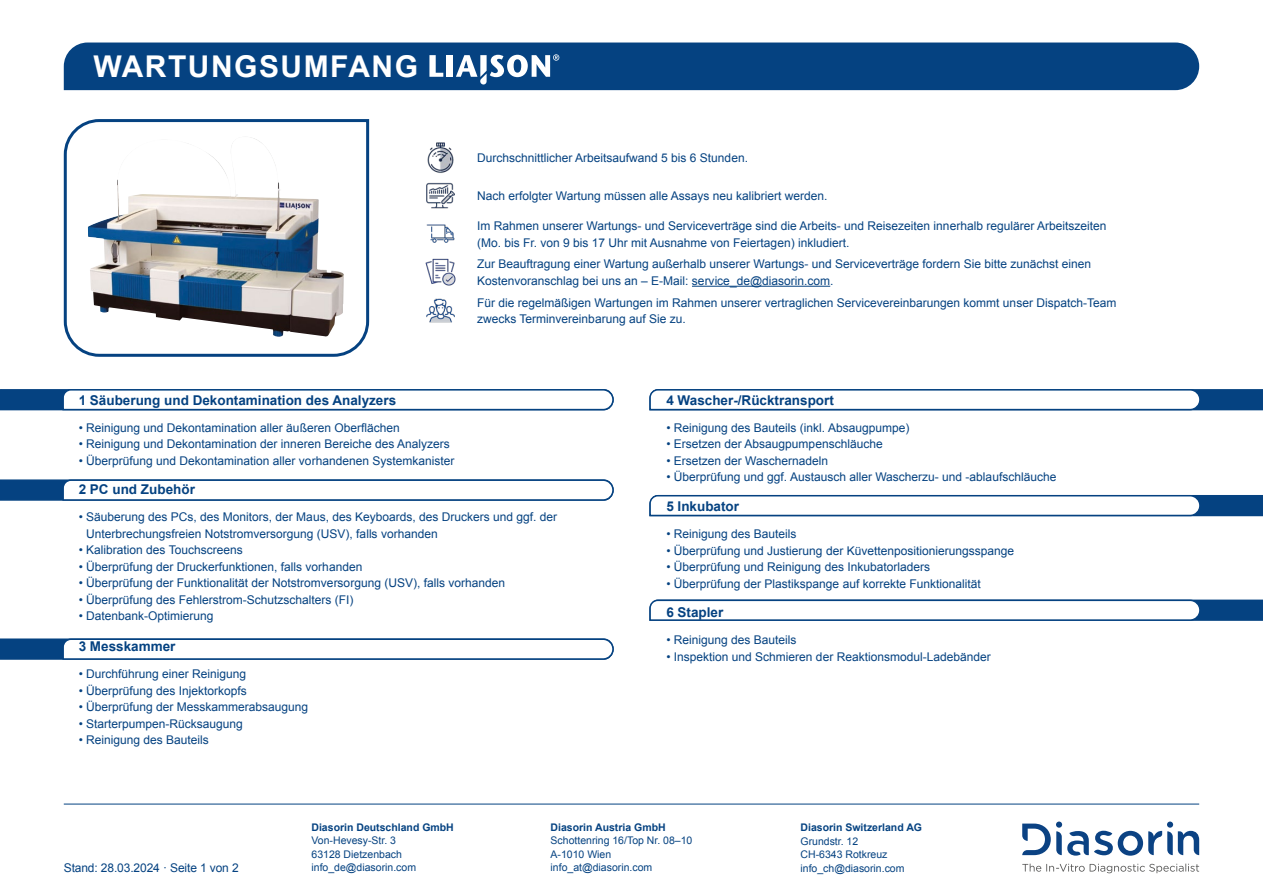
<style>
.page{position:relative;width:1263px;height:893px;background:#fff}
.page>*{position:absolute;margin:0;border:0;box-sizing:border-box;transform-origin:0 0}
.Headline{font:700 30px "Arial";letter-spacing:.05em;color:#fff}
.Subheads{font:700 13.5px "Arial";color:#054281}
.Grundschrift{font:12px/16.5px "Arial";color:#054281}
.t1{font:10.5px/13.5px "Arial";color:#054281}
.t2{font:700 10.5px "Arial";color:#054281}
</style>
<div class="page">
<hr style="left:64px;top:804px;width:1135px;height:1px;background:#054281">
<div style="left:1056px;top:821px;width:6px;height:7px;background:#0b4283;border-radius:50%"></div>
<div style="left:1167px;top:821px;width:6px;height:7px;background:#0b4283;border-radius:50%"></div>
<svg style="left:1022px;top:824px;width:177px;height:32px"></svg>
<svg style="left:1022px;top:863px;width:177px;height:10px"></svg>
<svg style="left:649px;top:389px;width:614px;height:22px"></svg>
<svg style="left:649px;top:494px;width:614px;height:23px"></svg>
<svg style="left:649px;top:599px;width:614px;height:22px"></svg>
<svg style="left:0;top:389px;width:614px;height:22px"></svg>
<svg style="left:0;top:479px;width:614px;height:22px"></svg>
<svg style="left:0;top:638px;width:614px;height:22px"></svg>
<svg style="left:63px;top:119px;width:307px;height:238px"></svg>
<div style="left:64px;top:43px;width:1135px;height:47px;background:#054281"></div>
<svg style="left:429px;top:55px;width:14px;height:22px"></svg>
<div style="left:447px;top:55px;width:6px;height:22px;background:#fff"></div>
<svg style="left:456px;top:54px;width:103px;height:31px"></svg>
<img style="left:425px;top:142px;width:31px;height:181px">
<hr style="left:692px;top:286px;width:138px;height:1px;background:#054281">
<p class="Headline" style="left:94px;top:47px;width:326px">WARTUNGSUMFANG</p>
<p class="Grundschrift" style="left:477px;top:150px;width:272px">Durchschnittlicher Arbeitsaufwand 5 bis 6 Stunden.</p>
<p class="Grundschrift" style="left:477px;top:188px;width:352px">Nach erfolgter Wartung müssen alle Assays neu kalibriert werden.</p>
<p class="Grundschrift" style="left:477px;top:218px;width:631px">Im Rahmen unserer Wartungs- und Serviceverträge sind die Arbeits- und Reisezeiten innerhalb regulärer Arbeitszeiten (Mo. bis Fr. von 9 bis 17 Uhr mit Ausnahme von Feiertagen) inkludiert.</p>
<p class="Grundschrift" style="left:477px;top:256px;width:616px">Zur Beauftragung einer Wartung außerhalb unserer Wartungs- und Serviceverträge fordern Sie bitte zunächst einen<br>Kostenvoranschlag bei uns an – E-Mail: service_de@diasorin.com.</p>
<p class="Grundschrift" style="left:477px;top:294px;width:641px">Für die regelmäßigen Wartungen im Rahmen unserer vertraglichen Servicevereinbarungen kommt unser Dispatch-Team zwecks Terminvereinbarung auf Sie zu.</p>
<p class="Subheads" style="left:79px;top:391px;width:319px">1 Säuberung und Dekontamination des Analyzers</p>
<p class="Grundschrift" style="left:79px;top:419px;width:323px">• Reinigung und Dekontamination aller äußeren Oberflächen</p>
<p class="Grundschrift" style="left:79px;top:436px;width:373px">• Reinigung und Dekontamination der inneren Bereiche des Analyzers</p>
<p class="Grundschrift" style="left:79px;top:452px;width:377px">• Überprüfung und Dekontamination aller vorhandenen Systemkanister</p>
<p class="Subheads" style="left:79px;top:480px;width:118px">2 PC und Zubehör</p>
<p class="Grundschrift" style="left:86px;top:509px;width:472px;text-indent:-8px">• Säuberung des PCs, des Monitors, der Maus, des Keyboards, des Druckers und ggf. der<br>Unterbrechungsfreien Notstromversorgung (USV), falls vorhanden</p>
<p class="Grundschrift" style="left:79px;top:542px;width:166px">• Kalibration des Touchscreens</p>
<p class="Grundschrift" style="left:79px;top:558px;width:285px">• Überprüfung der Druckerfunktionen, falls vorhanden</p>
<p class="Grundschrift" style="left:79px;top:575px;width:428px">• Überprüfung der Funktionalität der Notstromversorgung (USV), falls vorhanden</p>
<p class="Grundschrift" style="left:79px;top:591px;width:276px">• Überprüfung des Fehlerstrom-Schutzschalters (FI)</p>
<p class="Grundschrift" style="left:79px;top:608px;width:136px">• Datenbank-Optimierung</p>
<p class="Subheads" style="left:79px;top:638px;width:98px">3 Messkammer</p>
<p class="Grundschrift" style="left:79px;top:666px;width:169px">• Durchführung einer Reinigung</p>
<p class="Grundschrift" style="left:79px;top:683px;width:170px">• Überprüfung des Injektorkopfs</p>
<p class="Grundschrift" style="left:79px;top:699px;width:231px">• Überprüfung der Messkammerabsaugung</p>
<p class="Grundschrift" style="left:79px;top:716px;width:166px">• Starterpumpen-Rücksaugung</p>
<p class="Grundschrift" style="left:79px;top:732px;width:132px">• Reinigung des Bauteils</p>
<p class="Subheads" style="left:666px;top:391px;width:169px">4 Wascher-/Rücktransport</p>
<p class="Grundschrift" style="left:666px;top:419px;width:244px">• Reinigung des Bauteils (inkl. Absaugpumpe)</p>
<p class="Grundschrift" style="left:666px;top:436px;width:218px">• Ersetzen der Absaugpumpenschläuche</p>
<p class="Grundschrift" style="left:666px;top:452px;width:163px">• Ersetzen der Waschernadeln</p>
<p class="Grundschrift" style="left:666px;top:469px;width:391px">• Überprüfung und ggf. Austausch aller Wascherzu- und -ablaufschläuche</p>
<p class="Subheads" style="left:666px;top:497px;width:74px">5 Inkubator</p>
<p class="Grundschrift" style="left:666px;top:526px;width:132px">• Reinigung des Bauteils</p>
<p class="Grundschrift" style="left:666px;top:542px;width:349px">• Überprüfung und Justierung der Küvettenpositionierungsspange</p>
<p class="Grundschrift" style="left:666px;top:559px;width:265px">• Überprüfung und Reinigung des Inkubatorladers</p>
<p class="Grundschrift" style="left:666px;top:575px;width:316px">• Überprüfung der Plastikspange auf korrekte Funktionalität</p>
<p class="Subheads" style="left:666px;top:604px;width:59px">6 Stapler</p>
<p class="Grundschrift" style="left:666px;top:632px;width:132px">• Reinigung des Bauteils</p>
<p class="Grundschrift" style="left:666px;top:649px;width:326px">• Inspektion und Schmieren der Reaktionsmodul-Ladebänder</p>
<p class="t2" style="left:551px;top:820px;width:117px">Diasorin Austria GmbH</p>
<p class="t1" style="left:551px;top:834px;width:143px">Schottenring 16/Top Nr. 08–10<br>A-1010 Wien info_at@diasorin.com</p>
<p class="t2" style="left:311px;top:820px;width:144px">Diasorin Deutschland GmbH</p>
<p class="t1" style="left:311px;top:834px;width:106px">Von-Hevesy-Str. 3<br>63128 Dietzenbach info_de@diasorin.com</p>
<p class="t2" style="left:800px;top:820px;width:123px">Diasorin Switzerland AG</p>
<p class="t1" style="left:800px;top:834px;width:88px">Grundstr. 12<br>CH-6343 Rotkreuz</p>
<p class="Grundschrift" style="left:64px;top:859px;width:176px">Stand: 28.03.2024 · Seite 1 von 2</p>
<p class="t1" style="left:800px;top:861px;width:106px">info_ch@diasorin.com</p>
</div>
